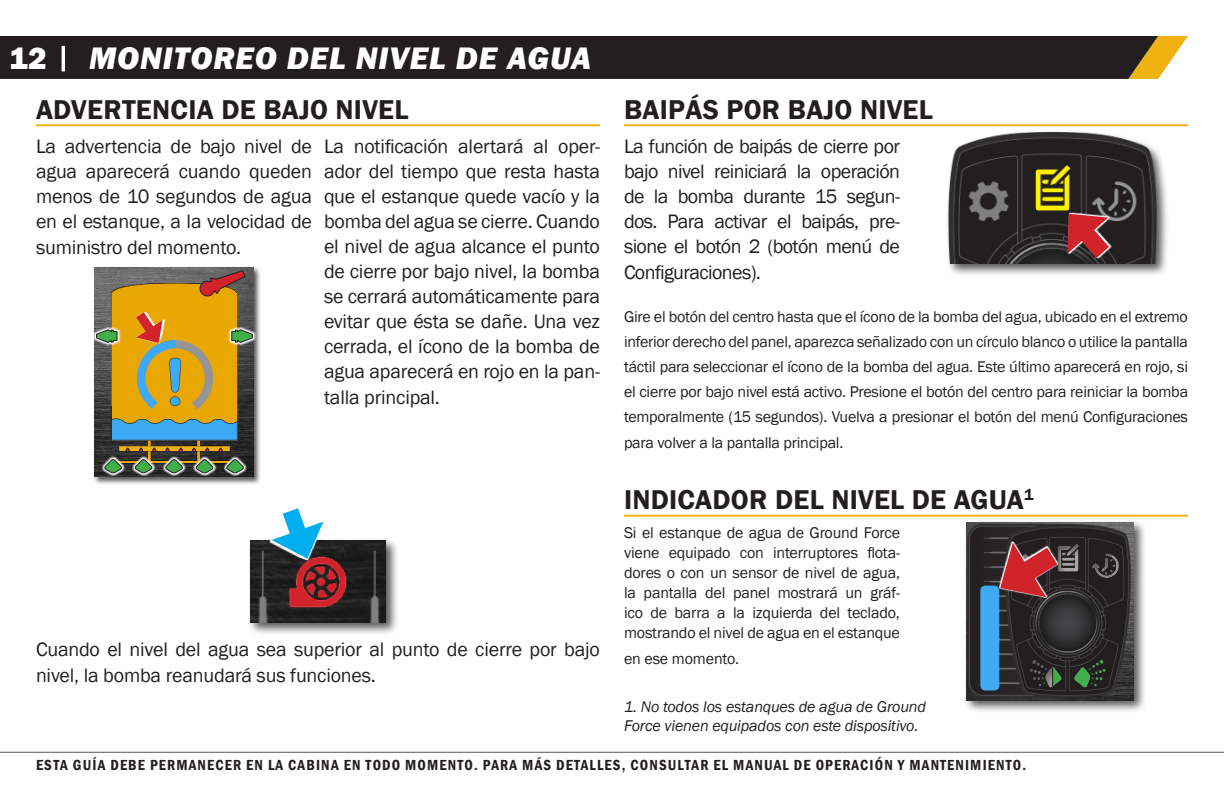
<style>
.page{position:relative;width:1224px;height:792px;background:#fff}
.page>*{position:absolute;margin:0;border:0;box-sizing:border-box;transform-origin:0 0}
.PAGE_HEAD{font:italic 800 32px "Franklin Gothic";letter-spacing:.03em;color:#fff}
.PARAGRAPH_HEAD{font:600 28px "Franklin Gothic";letter-spacing:.01em;color:#231f20}
.BODY_TEXT{font:20px/25.2px "Franklin Gothic";letter-spacing:-.01em;color:#231f20;text-align:justify}
.BODY_TEXT-2{font:16px/25.2px "Franklin Gothic";letter-spacing:-.015em;color:#231f20;text-align:justify}
.FOOTNOTE{font:italic 16px/19.2px "Franklin Gothic";letter-spacing:-.01em;color:#231f20}
.t1{font:600 condensed 15px "Franklin Gothic";letter-spacing:.075em;color:#231f20}
.s1{font-style:normal}
</style>
<div class="page">
<hr style="left:36px;top:124px;width:564px;height:2px;background:#efb211">
<div style="left:93px;top:266px;width:168px;height:219px;background:#231f20;opacity:.75"></div>
<img style="left:94px;top:267px;width:160px;height:210px">
<img style="left:112px;top:283px;width:125px;height:164px">
<svg style="left:223px;top:456px;width:24px;height:20px"></svg>
<svg style="left:226px;top:459px;width:18px;height:15px"></svg>
<svg style="left:101px;top:456px;width:24px;height:20px"></svg>
<svg style="left:104px;top:459px;width:19px;height:15px"></svg>
<svg style="left:162px;top:456px;width:24px;height:20px"></svg>
<svg style="left:165px;top:459px;width:19px;height:15px"></svg>
<svg style="left:193px;top:456px;width:23px;height:20px"></svg>
<svg style="left:195px;top:459px;width:19px;height:15px"></svg>
<svg style="left:132px;top:456px;width:23px;height:20px"></svg>
<svg style="left:134px;top:459px;width:19px;height:15px"></svg>
<svg style="left:253px;top:326px;width:3px;height:20px"></svg>
<svg style="left:93px;top:326px;width:27px;height:20px"></svg>
<svg style="left:96px;top:329px;width:22px;height:14px"></svg>
<svg style="left:119px;top:446px;width:110px;height:6px"></svg>
<svg style="left:127px;top:270px;width:126px;height:148px;background:#bb902b"></svg>
<div style="left:247px;top:537px;width:152px;height:99px;background:#231f20;opacity:.75"></div>
<img style="left:250px;top:540px;width:136px;height:83px">
<svg style="left:267px;top:508px;width:60px;height:54px"></svg>
<hr style="left:624px;top:124px;width:564px;height:2px;background:#efb211">
<div style="left:945px;top:130px;width:224px;height:146px;background:#231f20;opacity:.75"></div>
<img style="left:945px;top:132px;width:211px;height:131px">
<svg style="left:1057px;top:204px;width:69px;height:72px;background:#754a49"></svg>
<hr style="left:624px;top:515px;width:564px;height:2px;background:#efb211">
<div style="left:963px;top:519px;width:184px;height:195px;background:#231f20;opacity:.75"></div>
<img style="left:966px;top:522px;width:168px;height:178px">
<div style="left:980px;top:586px;width:19px;height:104px;background:#3ea9f5;border-radius:5px"></div>
<svg style="left:991px;top:529px;width:88px;height:75px;background:#60363a"></svg>
<hr style="left:0;top:752px;width:1224px;height:1px;background:#57585a">
<svg style="left:1158px;top:36px;width:30px;height:43px"></svg>
<div style="left:0;top:36px;width:1158px;height:43px;background:#231f20"></div>
<p class="PAGE_HEAD" style="left:9px;top:38px;width:584px"><span class="s1">12 |</span> MONITOREO DEL NIVEL DE AGUA</p>
<p class="PARAGRAPH_HEAD" style="left:36px;top:92px;width:374px">ADVERTENCIA DE BAJO NIVEL</p>
<p class="BODY_TEXT" style="left:36px;top:134px;width:278px">La advertencia de bajo nivel de agua aparecerá cuando queden menos de 10 segundos de agua en el estanque, a la velocidad de suministro del momento.</p>
<p class="BODY_TEXT" style="left:324px;top:134px;width:278px">La notificación alertará al oper&shy;ador del tiempo que resta hasta que el estanque quede vacío y la bomba del agua se cierre. Cuando el nivel de agua alcance el punto de cierre por bajo nivel, la bomba se cerrará automáticamente para evitar que ésta se dañe. Una vez cerrada, el ícono de la bomba de agua aparecerá en rojo en la pan&shy;talla principal.</p>
<p class="BODY_TEXT" style="left:36px;top:636px;width:566px;line-height:26.4px">Cuando el nivel del agua sea superior al punto de cierre por bajo nivel, la bomba reanudará sus funciones.</p>
<p class="PARAGRAPH_HEAD" style="left:624px;top:92px;width:310px">BAIPÁS POR BAJO NIVEL</p>
<p class="BODY_TEXT" style="left:624px;top:134px;width:278px">La función de baipás de cierre por bajo nivel reiniciará la operación de la bomba durante 15 segun&shy;dos. Para activar el baipás, pre&shy;sione el botón 2 (botón menú de Configuraciones).</p>
<p class="BODY_TEXT-2" style="left:624px;top:304px;width:566px">Gire el botón del centro hasta que el ícono de la bomba del agua, ubicado en el extremo inferior derecho del panel, aparezca señalizado con un círculo blanco o utilice la pantalla táctil para seleccionar el ícono de la bomba del agua. Este último aparecerá en rojo, si el cierre por bajo nivel está activo. Presione el botón del centro para reiniciar la bomba temporalmente (15 segundos). Vuelva a presionar el botón del menú Configuraciones para volver a la pantalla principal.</p>
<p class="PARAGRAPH_HEAD" style="left:624px;top:482px;width:411px">INDICADOR DEL NIVEL DE AGUA<sup>1</sup></p>
<p class="BODY_TEXT-2" style="left:624px;top:523px;width:278px;line-height:20px">Si el estanque de agua de Ground Force viene equipado con interruptores flota&shy;dores o con un sensor de nivel de agua, la pantalla del panel mostrará un gráf&shy;ico de barra a la izquierda del teclado, mostrando el nivel de agua en el estanque</p>
<p class="BODY_TEXT-2" style="left:624px;top:647px;width:117px">en ese momento.</p>
<p class="FOOTNOTE" style="left:624px;top:698px;width:304px">1. No todos los estanques de agua de Ground<br>Force vienen equipados con este dispositivo.</p>
<p class="t1" style="left:36px;top:755px;width:992px">ESTA GUÍA DEBE PERMANECER EN LA CABINA EN TODO MOMENTO. PARA MÁS DETALLES, CONSULTAR EL MANUAL DE OPERACIÓN Y MANTENIMIENTO.</p>
</div>
